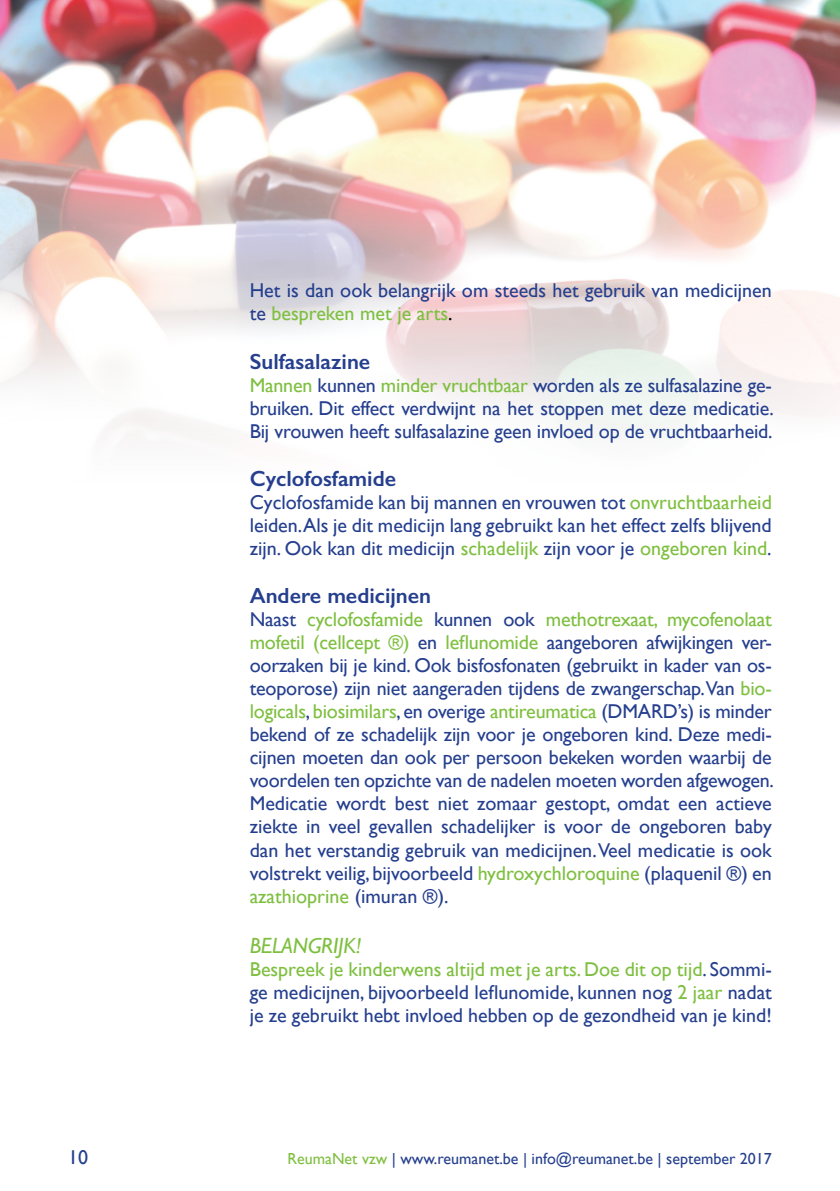
<style>
.page{position:relative;width:840px;height:1191px;background:#fff}
.page>*{position:absolute;margin:0;border:0;box-sizing:border-box;transform-origin:0 0}
.t1{font:600 22px "Gill Sans";color:#253f8e}
.t2{font:italic 22px "Gill Sans";color:#7ebf3f}
.t3{font:20px/23px "Gill Sans";color:#253f8e;text-align:justify}
.t4{font:16px "Gill Sans";color:#253f8e}
.s1{color:#7ebf3f}
.s2{color:#000}
</style>
<div class="page">
<img style="left:0;top:0;width:839px;height:436px">
<p class="t3" style="left:249px;top:279px;width:523px">Het is dan ook belangrijk om steeds het gebruik van medicijnen te <span class="s1">bespreken met je arts</span><span class="s2">.</span></p>
<p class="t1" style="left:249px;top:348px;width:122px">Sulfasalazine</p>
<p class="t3" style="left:249px;top:373px;width:525px"><span class="s1">Mannen</span> kunnen <span class="s1">minder vruchtbaar</span> worden als ze sulfasalazine ge&shy;bruiken. Dit effect verdwijnt na het stoppen met deze medicatie.<br>Bij vrouwen heeft sulfasalazine geen invloed op de vruchtbaarheid.</p>
<p class="t1" style="left:249px;top:465px;width:148px">Cyclofosfamide</p>
<p class="t3" style="left:249px;top:490px;width:523px">Cyclofosfamide kan bij mannen en vrouwen tot <span class="s1">onvruchtbaarheid </span>leiden.Als je dit medicijn lang gebruikt kan het effect zelfs blijvend zijn. Ook kan dit medicijn <span class="s1">schadelijk</span> zijn voor je <span class="s1">ongeboren kind</span>.</p>
<p class="t1" style="left:249px;top:582px;width:183px">Andere medicijnen</p>
<p class="t3" style="left:249px;top:608px;width:525px">Naast <span class="s1">cyclofosfamide</span> kunnen ook <span class="s1">methotrexaat, mycofenolaat mofetil (cellcept ®)</span> en <span class="s1">leflunomide</span> aangeboren afwijkingen ver&shy;oorzaken bij je kind. Ook bisfosfonaten (gebruikt in kader van os&shy;teoporose) zijn niet aangeraden tijdens de zwangerschap.Van <span class="s1">bio&shy;logicals</span>, <span class="s1">biosimilars</span>, en overige <span class="s1">antireumatica</span> (DMARD’s) is minder bekend of ze schadelijk zijn voor je ongeboren kind. Deze medi&shy;cijnen moeten dan ook per persoon bekeken worden waarbij de voordelen ten opzichte van de nadelen moeten worden afgewogen.<br>Medicatie wordt best niet zomaar gestopt, omdat een actieve ziekte in veel gevallen schadelijker is voor de ongeboren baby dan het verstandig gebruik van medicijnen. Veel medicatie is ook volstrekt veilig, bijvoorbeeld <span class="s1">hydroxychloroquine</span> (plaquenil ®) en <span class="s1">azathioprine</span> (imuran ®).</p>
<p class="t2" style="left:249px;top:933px;width:113px">BELANGRIJK!</p>
<p class="t3" style="left:249px;top:957px;width:523px"><span class="s1">Bespreek je kinderwens altijd met je arts. Doe dit op tijd</span>. Sommi&shy;ge medicijnen, bijvoorbeeld leflunomide, kunnen nog <span class="s1">2 jaar</span> nadat je ze gebruikt hebt invloed hebben op de gezondheid van je kind!</p>
<p class="t3" style="left:68px;top:1145px;width:21px">10</p>
<p class="t4" style="left:287px;top:1149px;width:485px"><span class="s1">ReumaNet vzw</span> | www.reumanet.be | info@reumanet.be | september 2017</p>
</div>
